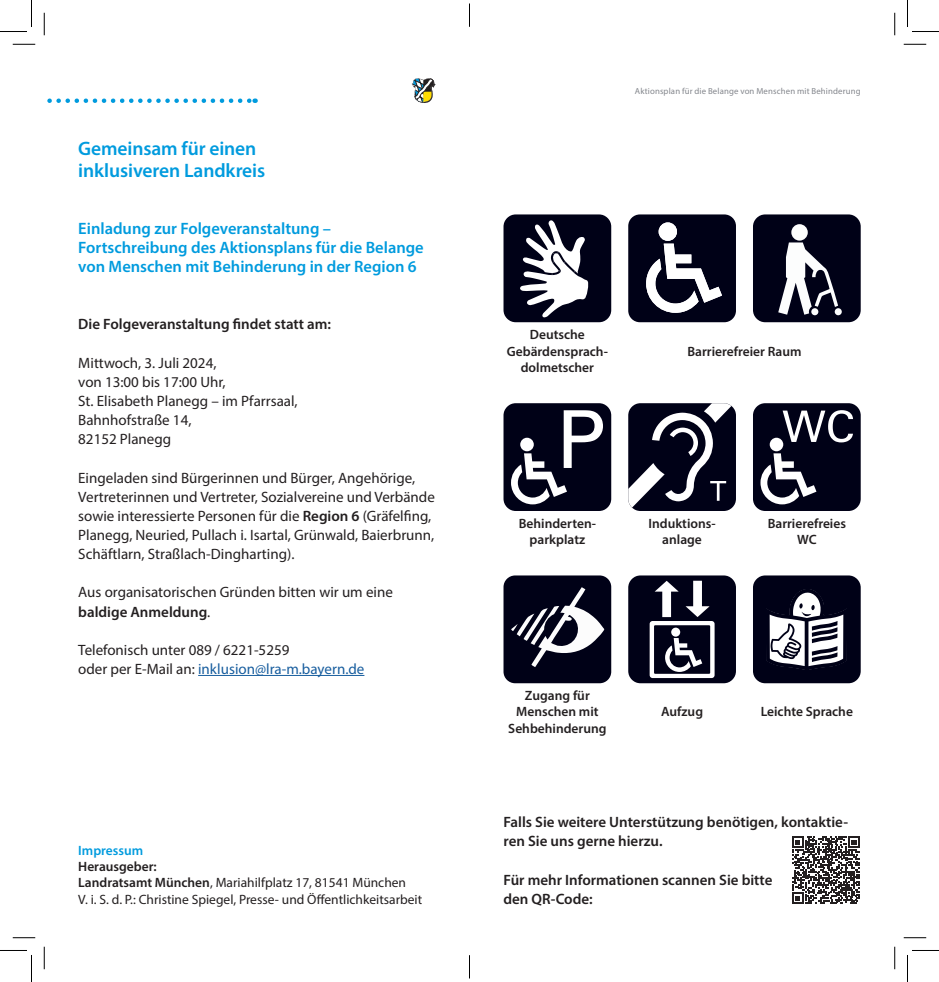
<style>
.page{position:relative;width:939px;height:982px;background:#fff}
.page>*{position:absolute;margin:0;border:0;box-sizing:border-box;transform-origin:0 0}
.t1{font:600 19.5px/22.5px "Myriad Pro";letter-spacing:-.005em;color:#009bde}
.t2{font:600 16.5px/19.2px "Myriad Pro";color:#009bde}
.t3{font:15px/19.2px "Myriad Pro";color:#231f20}
.t4{font:600 15px/19.2px "Myriad Pro";color:#231f20}
.t5{font:600 13.5px/16.2px "Myriad Pro";color:#231f20;text-align:center}
.t6{font:13.5px/16.2px "Myriad Pro";color:#231f20}
.t7{font:600 13.5px "Myriad Pro";color:#009bde}
.t8{font:8.7px "Myriad Pro";letter-spacing:.02em;color:#83868c}
.s1{font-weight:600}
.s2{color:#175d9e}
</style>
<div class="page">
<svg style="left:47px;top:98px;width:209px;height:5px"></svg>
<svg style="left:412px;top:78px;width:24px;height:25px"></svg>
<hr style="left:198px;top:675px;width:166px;height:1px;background:#175d9e">
<svg style="left:503px;top:214px;width:108px;height:108px"></svg>
<div style="left:628px;top:214px;width:108px;height:108px;background:#000117;border-radius:12px"></div>
<svg style="left:646px;top:222px;width:76px;height:91px"></svg>
<svg style="left:753px;top:214px;width:108px;height:108px"></svg>
<svg style="left:503px;top:403px;width:108px;height:108px"></svg>
<svg style="left:628px;top:403px;width:108px;height:108px"></svg>
<svg style="left:753px;top:403px;width:108px;height:108px;background:#2d2e40"></svg>
<div style="left:503px;top:575px;width:108px;height:108px;background:#000117;border-radius:12px"></div>
<svg style="left:511px;top:587px;width:93px;height:80px"></svg>
<svg style="left:628px;top:575px;width:108px;height:108px"></svg>
<svg style="left:753px;top:575px;width:108px;height:108px"></svg>
<svg style="left:792px;top:836px;width:68px;height:67px"></svg>
<svg style="left:13px;top:44px;width:22px;height:1px"></svg>
<svg style="left:904px;top:44px;width:22px;height:1px"></svg>
<svg style="left:13px;top:937px;width:22px;height:1px"></svg>
<svg style="left:904px;top:937px;width:22px;height:1px"></svg>
<svg style="left:44px;top:13px;width:1px;height:22px"></svg>
<svg style="left:44px;top:946px;width:1px;height:23px"></svg>
<svg style="left:894px;top:13px;width:1px;height:22px"></svg>
<svg style="left:894px;top:946px;width:1px;height:23px"></svg>
<svg style="left:0;top:0;width:32px;height:32px"></svg>
<svg style="left:0;top:950px;width:32px;height:31px"></svg>
<svg style="left:907px;top:0;width:32px;height:32px"></svg>
<svg style="left:907px;top:950px;width:32px;height:31px"></svg>
<svg style="left:469px;top:4px;width:1px;height:22px"></svg>
<svg style="left:469px;top:955px;width:1px;height:23px"></svg>
<h1 class="t1" style="left:78px;top:136px;width:188px">Gemeinsam für einen inklusiveren Landkreis</h1>
<p class="t2" style="left:78px;top:218px;width:347px">Einladung zur Folgeveranstaltung –<br>Fortschreibung des Aktionsplans für die Belange von Menschen mit Behinderung in der Region 6</p>
<p class="t4" style="left:78px;top:314px;width:254px">Die Folgeveranstaltung findet statt am:</p>
<p class="t3" style="left:78px;top:353px;width:221px">Mittwoch, 3. Juli 2024,<br>von 13:00 bis 17:00 Uhr,<br>St. Elisabeth Planegg – im Pfarrsaal,<br>Bahnhofstraße 14,<br>82152 Planegg</p>
<p class="t3" style="left:78px;top:467px;width:358px">Eingeladen sind Bürgerinnen und Bürger, Angehörige, Vertreterinnen und Vertreter, Sozialvereine und Verbände sowie interessierte Personen für die <span class="s1">Region 6</span> (Gräfelfing, Planegg, Neuried, Pullach i. Isartal, Grünwald, Baierbrunn, Schäftlarn, Straßlach-Dingharting).</p>
<p class="t3" style="left:78px;top:582px;width:316px">Aus organisatorischen Gründen bitten wir um eine <span class="s1">baldige Anmeldung</span>.</p>
<p class="t3" style="left:78px;top:640px;width:288px">Telefonisch unter 089 / 6221-5259<br>oder per E-Mail an: <span class="s2">inklusion@lra-m.bayern.de</span></p>
<p class="t7" style="left:78px;top:841px;width:67px">Impressum</p>
<p class="t6" style="left:78px;top:858px;width:345px"><span class="s1">Herausgeber:<br>Landratsamt München</span>, Mariahilfplatz 17, 81541 München<br>V. i. S. d. P.: Christine Spiegel, Presse- und Öffentlichkeitsarbeit</p>
<p class="t8" style="left:635px;top:86px;width:227px">Aktionsplan für die Belange von Menschen mit Behinderung</p>
<p class="t5" style="left:507px;top:326px;width:103px">Deutsche<br>Gebärdensprach&shy;dolmetscher</p>
<p class="t5" style="left:687px;top:342px;width:116px">Barrierefreier Raum</p>
<p class="t5" style="left:519px;top:515px;width:79px">Behinderten&shy;parkplatz</p>
<p class="t5" style="left:648px;top:515px;width:69px">Induktions&shy;anlage</p>
<p class="t5" style="left:768px;top:515px;width:80px">Barrierefreies<br>WC</p>
<p class="t5" style="left:508px;top:687px;width:100px">Zugang für<br>Menschen mit<br>Sehbehinderung</p>
<p class="t5" style="left:661px;top:703px;width:43px">Aufzug</p>
<p class="t5" style="left:761px;top:703px;width:94px">Leichte Sprache</p>
<p class="t4" style="left:503px;top:812px;width:346px">Falls Sie weitere Unterstützung benötigen, kontaktie&shy;ren Sie uns gerne hierzu.</p>
<p class="t4" style="left:503px;top:869px;width:270px">Für mehr Informationen scannen Sie bitte den QR-Code:</p>
</div>
